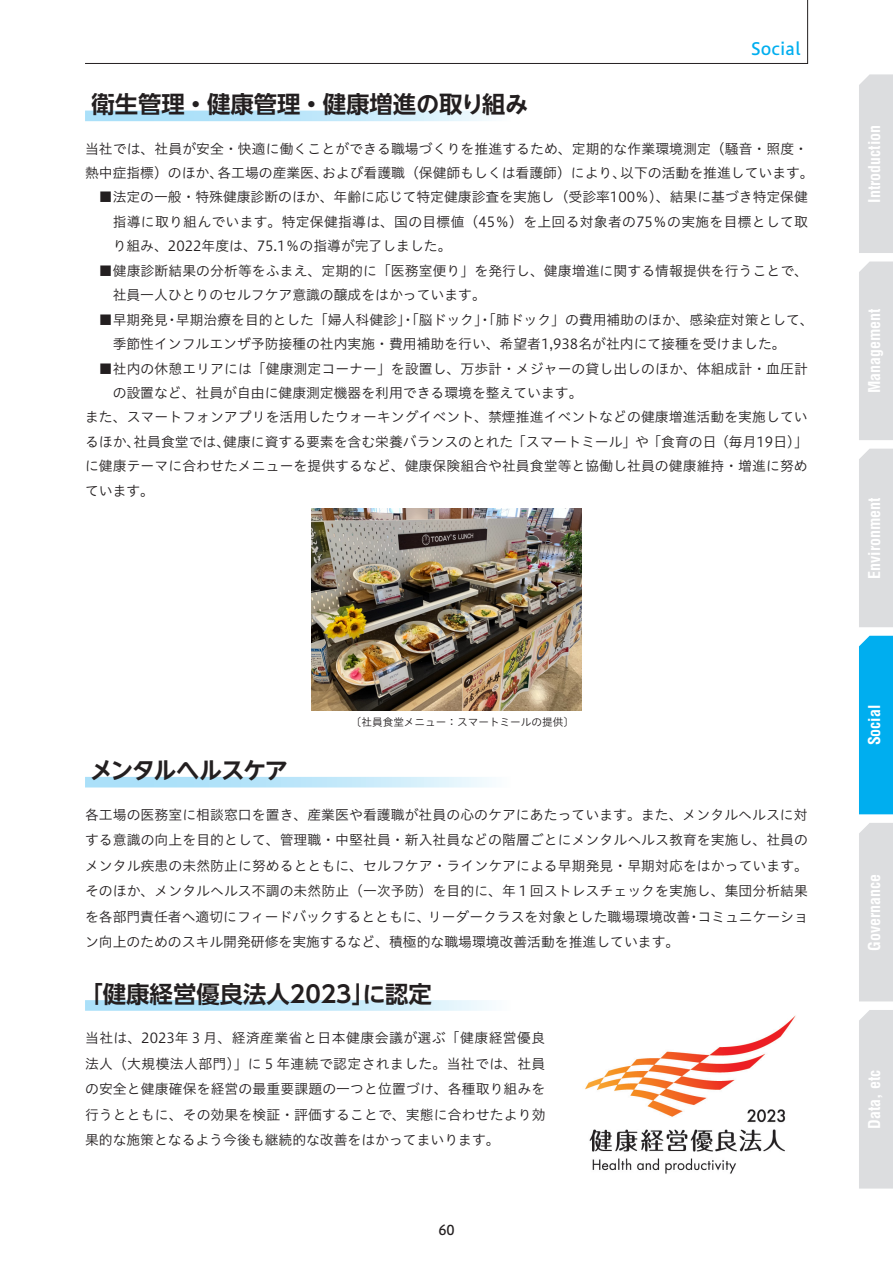
<style>
.page{position:relative;width:893px;height:1263px;background:#fff}
.page>*{position:absolute;margin:0;border:0;box-sizing:border-box;transform-origin:0 0}
.t1{font:700 23.4px "UD Shin Go NT Pr 6 De";color:#231f20}
.t2{font:700 23.4px "UD Shin Go NT Pr 6 De";letter-spacing:-.065em;color:#231f20}
.t3{font:16.95px "Hiragino UD Sans Std N W5";color:#00aeef}
.t4{font:700 condensed 15.9px "Helvetica LT Std";color:#fff}
.t5{font:13.8px/25.5px "Hiragino UD Sans Std N W3";color:#231f20}
.t6{font:13.5px "Hiragino UD Sans Std N W5";color:#231f20}
.t7{font:10.65px "Hiragino UD Sans Std N W3";color:#231f20}
</style>
<div class="page">
<div style="left:859px;top:74px;width:34px;height:179px;background:#dcdddf"></div>
<div style="left:859px;top:261px;width:34px;height:179px;background:#dcdddf"></div>
<div style="left:859px;top:449px;width:34px;height:178px;background:#dcdddf"></div>
<div style="left:859px;top:636px;width:34px;height:178px;background:#00aeef"></div>
<div style="left:859px;top:823px;width:34px;height:178px;background:#dcdddf"></div>
<div style="left:859px;top:1010px;width:34px;height:178px;background:#dcdddf"></div>
<svg style="left:85px;top:111px;width:407px;height:10px"></svg>
<svg style="left:85px;top:777px;width:407px;height:10px"></svg>
<svg style="left:85px;top:1000px;width:407px;height:11px"></svg>
<img style="left:311px;top:508px;width:270px;height:202px">
<img style="left:585px;top:1015px;width:211px;height:159px">
<svg style="left:85px;top:0;width:723px;height:64px"></svg>
<p class="t3" style="left:751px;top:36px;width:51px">Social</p>
<h1 class="t1" style="left:91px;top:85px;width:439px">衛生管理・健康管理・健康増進の取り組み</h1>
<p class="t5" style="left:85px;top:135px;width:730px;line-height:24.5px">当社では、社員が安全・快適に働くことができる職場づくりを推進するため、定期的な作業環境測定（騒音・照度・熱中症指標）のほか、各工場の産業医、および看護職（保健師もしくは看護師）により、以下の活動を推進しています。</p>
<p class="t5" style="left:113px;top:184px;width:697px;line-height:24.5px;text-align:justify;text-indent:-14px">■法定の一般・特殊健康診断のほか、年齢に応じて特定健康診査を実施し（受診率100％）、結果に基づき特定保健指導に取り組んでいます。特定保健指導は、国の目標値（45％）を上回る対象者の75％の実施を目標として取り組み、2022年度は、75.1％の指導が完了しました。</p>
<p class="t5" style="left:113px;top:258px;width:697px;line-height:24.5px;text-indent:-14px">■健康診断結果の分析等をふまえ、定期的に「医務室便り」を発行し、健康増進に関する情報提供を行うことで、社員一人ひとりのセルフケア意識の醸成をはかっています。</p>
<p class="t5" style="left:113px;top:306px;width:703px;line-height:24.5px;text-indent:-14px">■早期発見・早期治療を目的とした「婦人科健診」・「脳ドック」・「肺ドック」の費用補助のほか、感染症対策として、季節性インフルエンザ予防接種の社内実施・費用補助を行い、希望者1,938名が社内にて接種を受けました。</p>
<p class="t5" style="left:99px;top:355px;width:711px">■社内の休憩エリアには「健康測定コーナー」を設置し、万歩計・メジャーの貸し出しのほか、体組成計・血圧計</p>
<p class="t5" style="left:113px;top:379px;width:471px">の設置など、社員が自由に健康測定機器を利用できる環境を整えています。</p>
<p class="t5" style="left:85px;top:404px;width:724px">また、スマートフォンアプリを活用したウォーキングイベント、禁煙推進イベントなどの健康増進活動を実施してい</p>
<p class="t5" style="left:85px;top:428px;width:724px">るほか、社員食堂では、健康に資する要素を含む栄養バランスのとれた「スマートミール」や「食育の日（毎月19日）」</p>
<p class="t5" style="left:85px;top:453px;width:724px">に健康テーマに合わせたメニューを提供するなど、健康保険組合や社員食堂等と協働し社員の健康維持・増進に努め</p>
<p class="t5" style="left:85px;top:477px;width:71px">ています。</p>
<p class="t7" style="left:351px;top:714px;width:225px">〔社員食堂メニュー：スマートミールの提供〕</p>
<h1 class="t2" style="left:90px;top:751px;width:200px">メンタルヘルスケア</h1>
<p class="t5" style="left:85px;top:801px;width:724px;text-align:justify">各工場の医務室に相談窓口を置き、産業医や看護職が社員の心のケアにあたっています。また、メンタルヘルスに対する意識の向上を目的として、管理職・中堅社員・新入社員などの階層ごとにメンタルヘルス教育を実施し、社員のメンタル疾患の未然防止に努めるとともに、セルフケア・ラインケアによる早期発見・早期対応をはかっています。そのほか、メンタルヘルス不調の未然防止（一次予防）を目的に、年１回ストレスチェックを実施し、集団分析結果を各部門責任者へ適切にフィードバックするとともに、リーダークラスを対象とした職場環境改善・コミュニケーション向上のためのスキル開発研修を実施するなど、積極的な職場環境改善活動を推進しています。</p>
<h1 class="t1" style="left:79px;top:975px;width:354px">「健康経営優良法人2023」に認定</h1>
<p class="t5" style="left:85px;top:1024px;width:462px;text-align:justify">当社は、2023年３月、経済産業省と日本健康会議が選ぶ「健康経営優良法人（大規模法人部門）」に５年連続で認定されました。当社では、社員の安全と健康確保を経営の最重要課題の一つと位置づけ、各種取り組みを行うとともに、その効果を検証・評価することで、実態に合わせたより効果的な施策となるよう今後も継続的な改善をはかってまいります。</p>
<p class="t6" style="left:438px;top:1219px;width:18px">60</p>
<p class="t4" style="left:864px;top:203px;width:79px;rotate:-90deg">Introduction</p>
<p class="t4" style="left:864px;top:393px;width:87px;rotate:-90deg">Management</p>
<p class="t4" style="left:864px;top:579px;width:83px;rotate:-90deg">Environment</p>
<p class="t4" style="left:864px;top:745px;width:42px;rotate:-90deg">Social</p>
<p class="t4" style="left:864px;top:951px;width:79px;rotate:-90deg">Governance</p>
<p class="t4" style="left:864px;top:1129px;width:60px;rotate:-90deg">Data, etc</p>
</div>
